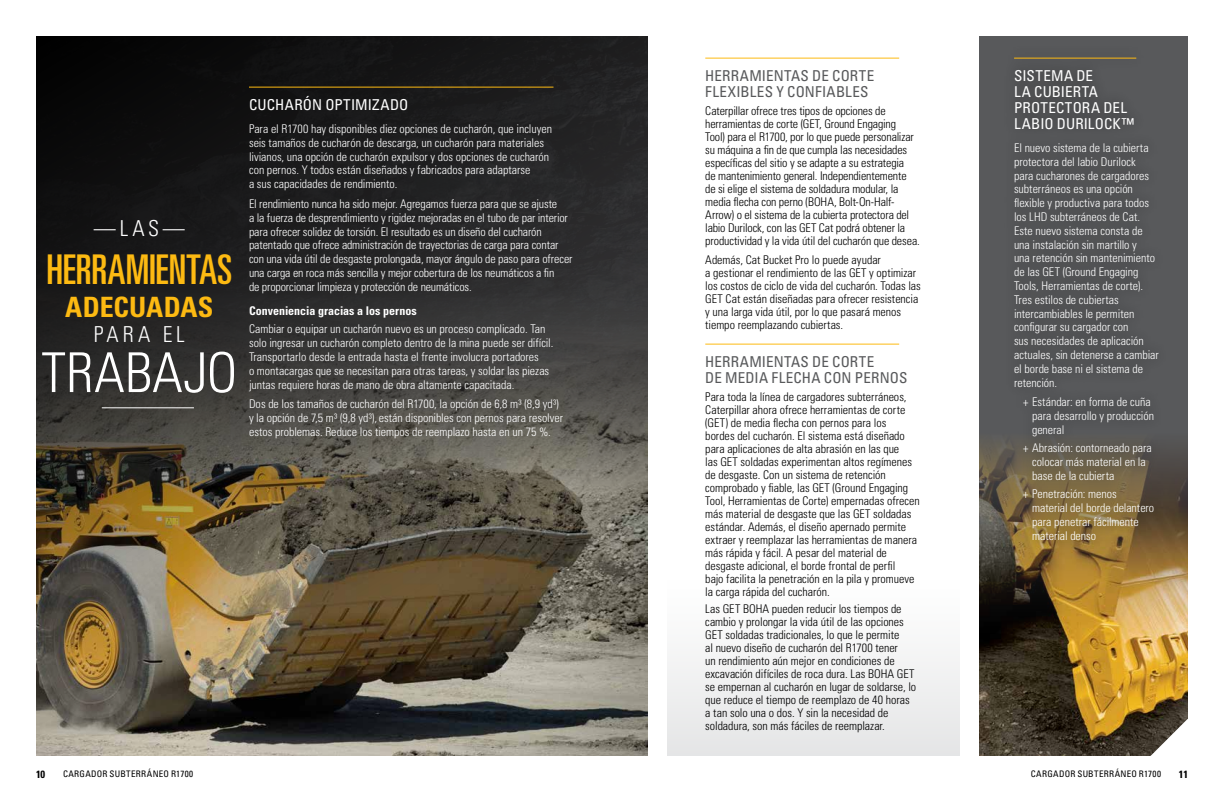
<style>
.page{position:relative;width:1224px;height:792px;background:#fff}
.page>*{position:absolute;margin:0;border:0;box-sizing:border-box;transform-origin:0 0}
.Copy{font:300 condensed 55px "Univers LT Std";letter-spacing:.005em;color:#fff}
.Copy-2{font:ultra-condensed 41px "Univers LT Std";color:#fdba12}
.Copy-3{font:700 condensed 28px "Univers LT Std";color:#fdba12}
.Copy-4{font:300 condensed 22px "Univers LT Std";letter-spacing:.18em;color:#fff}
.Call_out_with_rule{font:condensed 15px/16px "Univers LT Std";letter-spacing:.015em;color:#58595b}
.Call_out_with_rule-2{font:condensed 15px/16px "Univers LT Std";letter-spacing:.01em;color:#fff}
.Copy-5{font:300 condensed 12px/13.8px "Univers LT Std";letter-spacing:-.005em;color:#fff}
.Copy-6{font:300 condensed 12px/13px "Univers LT Std";letter-spacing:-.005em;color:#000}
.Copy-7{font:700 condensed 12px "Univers LT Std";color:#fff}
.t1{font:700 condensed 10.5px "Univers LT Std";color:#000}
.t2{font:condensed 9px "Univers LT Std";letter-spacing:.035em;color:#000}
.s1{font-style:inherit}
</style>
<div class="page">
<svg style="left:36px;top:36px;width:612px;height:720px;background:#443f37"></svg>
<hr style="left:705px;top:58px;width:194px;height:1px;background:#fdba12">
<hr style="left:705px;top:344px;width:194px;height:1px;background:#fdba12">
<hr style="left:249px;top:87px;width:305px;height:1px;background:#fdba12">
<div style="left:979px;top:36px;width:209px;height:720px;background:#58595b"></div>
<img style="left:979px;top:442px;width:209px;height:314px">
<div style="left:1003px;top:45px;width:167px;height:507px;background:#000;opacity:.5"></div>
<hr style="left:1014px;top:58px;width:122px;height:1px;background:#fdba12">
<svg style="left:1151px;top:719px;width:37px;height:37px"></svg>
<div style="left:667px;top:580px;width:293px;height:176px;background:#f2f3f3"></div>
<hr style="left:102px;top:407px;width:92px;height:1px;background:#fff">
<p class="Copy-4" style="left:94px;top:215px;width:93px">—LAS—</p>
<p class="Copy-2" style="left:46px;top:246px;width:187px">HERRAMIENTAS</p>
<p class="Copy-3" style="left:65px;top:290px;width:150px">ADECUADAS</p>
<p class="Copy-4" style="left:94px;top:321px;width:93px">PARA EL</p>
<p class="Copy" style="left:41px;top:340px;width:197px">TRABAJO</p>
<p class="Call_out_with_rule-2" style="left:249px;top:97px;width:161px">CUCHARÓN OPTIMIZADO</p>
<p class="Copy-5" style="left:249px;top:122px;width:305px">Para el R1700 hay disponibles diez opciones de cucharón, que incluyen seis tamaños de cucharón de descarga, un cucharón para materiales livianos, una opción de cucharón expulsor y dos opciones de cucharón con pernos. Y todos están diseñados y fabricados para adaptarse<br>a sus capacidades de rendimiento.</p>
<p class="Copy-5" style="left:249px;top:197px;width:325px">El rendimiento nunca ha sido mejor. Agregamos fuerza para que se ajuste<br>a la fuerza de desprendimiento y rigidez mejoradas en el tubo de par interior para ofrecer solidez de torsión. El resultado es un diseño del cucharón patentado que ofrece administración de trayectorias de carga para contar con una vida útil de desgaste prolongada, mayor ángulo de paso para ofrecer una carga en roca más sencilla y mejor cobertura de los neumáticos a fin<br>de proporcionar limpieza y protección de neumáticos.</p>
<p class="Copy-7" style="left:249px;top:303px;width:169px">Conveniencia gracias a los pernos</p>
<p class="Copy-5" style="left:249px;top:322px;width:306px">Cambiar o equipar un cucharón nuevo es un proceso complicado. Tan solo ingresar un cucharón completo dentro de la mina puede ser difícil.<br>Transportarlo desde la entrada hasta el frente involucra portadores<br>o montacargas que se necesitan para otras tareas, y soldar las piezas juntas requiere horas de mano de obra altamente capacitada.</p>
<p class="Copy-5" style="left:249px;top:397px;width:316px">Dos de los tamaños de cucharón del R1700, la opción de 6,8 m³ (8,9 yd³) y la opción de 7,5 m³ (9,8 yd³), están disponibles con pernos para resolver estos problemas. Reduce los tiempos de reemplazo hasta en un 75 %.</p>
<p class="Call_out_with_rule" style="left:705px;top:68px;width:170px">HERRAMIENTAS DE CORTE<br>FLEXIBLES Y CONFIABLES</p>
<p class="Copy-6" style="left:705px;top:104px;width:216px">Caterpillar ofrece tres tipos de opciones de herramientas de corte (GET, Ground Engaging<br>Tool) para el R1700, por lo que puede personalizar su máquina a fin de que cumpla las necesidades específicas del sitio y se adapte a su estrategia<br>de mantenimiento general. Independientemente de si elige el sistema de soldadura modular, la media flecha con perno (BOHA, Bolt-On-Half-Arrow) o el sistema de la cubierta protectora del labio Durilock, con las GET Cat podrá obtener la productividad y la vida útil del cucharón que desea.</p>
<p class="Copy-6" style="left:705px;top:253px;width:217px">Además, Cat Bucket Pro lo puede ayudar<br>a gestionar el rendimiento de las GET y optimizar los costos de ciclo de vida del cucharón. Todas las GET Cat están diseñadas para ofrecer resistencia y una larga vida útil, por lo que pasará menos tiempo reemplazando cubiertas.</p>
<p class="Call_out_with_rule" style="left:705px;top:354px;width:204px">HERRAMIENTAS DE CORTE<br>DE MEDIA FLECHA CON PERNOS</p>
<p class="Copy-6" style="left:705px;top:390px;width:216px">Para toda la línea de cargadores subterráneos, Caterpillar ahora ofrece herramientas de corte (GET) de media flecha con pernos para los<br>bordes del cucharón. El sistema está diseñado para aplicaciones de alta abrasión en las que<br>las GET soldadas experimentan altos regímenes de desgaste. Con un sistema de retención comprobado y fiable, las GET (Ground Engaging Tool, Herramientas de Corte) empernadas ofrecen más material de desgaste que las GET soldadas estándar. Además, el diseño apernado permite extraer y reemplazar las herramientas de manera más rápida y fácil. A pesar del material de desgaste adicional, el borde frontal de perfil<br>bajo facilita la penetración en la pila y promueve la carga rápida del cucharón.</p>
<p class="Copy-6" style="left:705px;top:602px;width:212px">Las GET BOHA pueden reducir los tiempos de cambio y prolongar la vida útil de las opciones GET soldadas tradicionales, lo que le permite<br>al nuevo diseño de cucharón del R1700 tener<br>un rendimiento aún mejor en condiciones de excavación difíciles de roca dura. Las BOHA GET se empernan al cucharón en lugar de soldarse, lo que reduce el tiempo de reemplazo de 40 horas a tan solo una o dos. Y sin la necesidad de soldadura, son más fáciles de reemplazar.</p>
<p class="Call_out_with_rule-2" style="left:1014px;top:68px;width:122px">SISTEMA DE<br>LA CUBIERTA<br>PROTECTORA DEL<br>LABIO DURILOCK™</p>
<p class="Copy-5" style="left:1014px;top:141px;width:146px">El nuevo sistema de la cubierta protectora del labio Durilock<br>para cucharones de cargadores subterráneos es una opción flexible y productiva para todos los LHD subterráneos de Cat.<br>Este nuevo sistema consta de una instalación sin martillo y<br>una retención sin mantenimiento de las GET (Ground Engaging<br>Tools, Herramientas de corte).<br>Tres estilos de cubiertas intercambiables le permiten configurar su cargador con<br>sus necesidades de aplicación actuales, sin detenerse a cambiar el borde base ni el sistema de retención.</p>
<p class="Copy-5" style="left:1032px;top:395px;width:123px;text-indent:-9px">+ Estándar: en forma de cuña para desarrollo y producción general</p>
<p class="Copy-5" style="left:1032px;top:441px;width:121px;text-indent:-9px">+ Abrasión: contorneado para colocar más material en la base de la cubierta</p>
<p class="Copy-5" style="left:1032px;top:487px;width:124px;text-indent:-9px">+ Penetración: menos material del borde delantero para penetrar fácilmente material denso</p>
<p class="t1" style="left:36px;top:768px;width:11px">10</p>
<p class="t2" style="left:63px;top:768px;width:132px">CARGADOR SUBTERRÁNEO <span class="s1">R1700</span></p>
<p class="t2" style="left:1031px;top:768px;width:132px">CARGADOR SUBTERRÁNEO <span class="s1">R1700</span></p>
<p class="t1" style="left:1179px;top:768px;width:11px">11</p>
</div>
